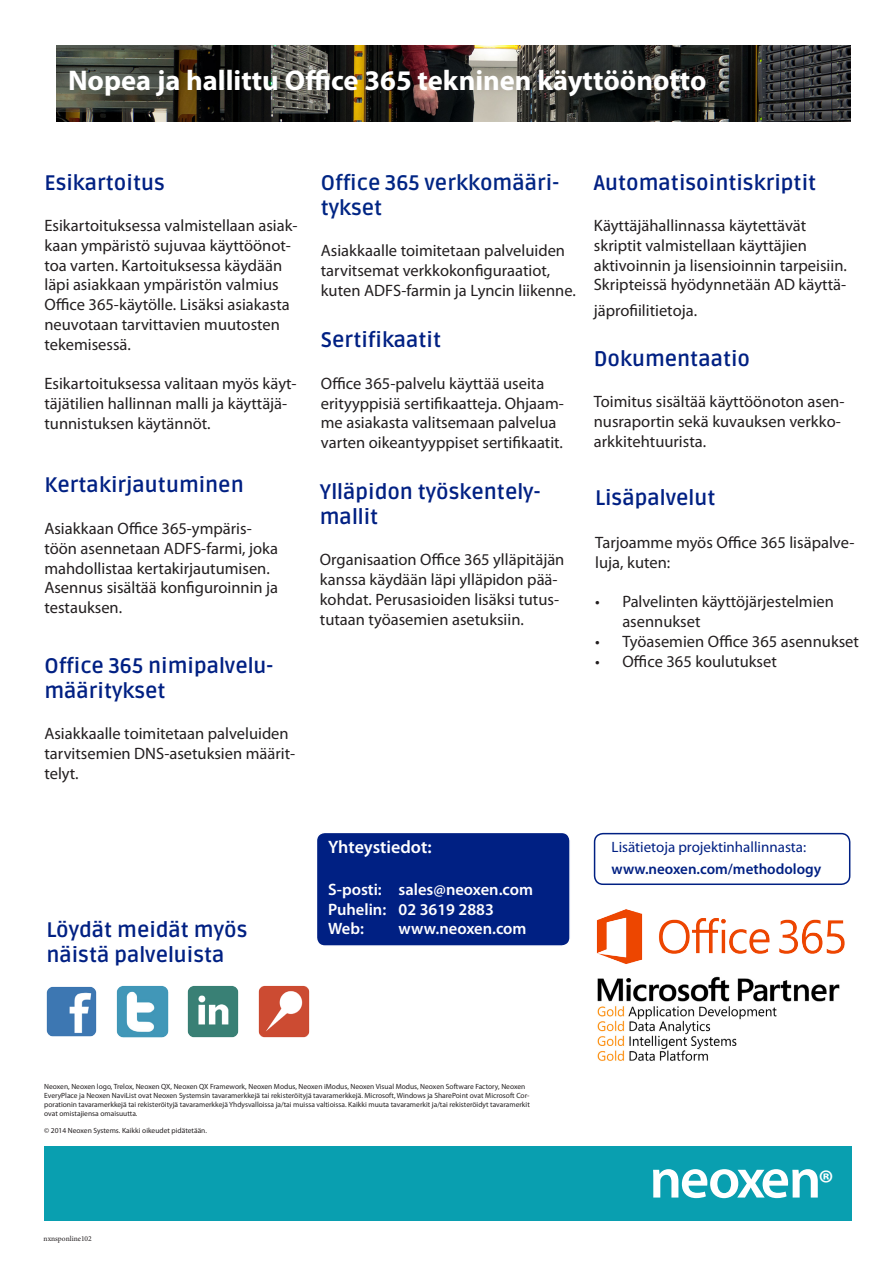
<style>
.page{position:relative;width:893px;height:1263px;background:#fff}
.page>*{position:absolute;margin:0;border:0;box-sizing:border-box;transform-origin:0 0}
.t1{font:600 57px "Myriad Pro";letter-spacing:-.04em;color:#fff}
.t2{font:700 28.5px "Myriad Pro";color:#fff}
.Chapter_Heading{font:700 21px/25.2px "Ruda";color:#002083}
.Chapter_Heading-2{font:700 21px/25.2px "Ruda";color:#002584}
.t3{font:600 18px "Myriad Pro";color:#fff}
.t4{font:16.5px/19.8px "Myriad Pro";color:#231f20}
.t5{font:600 16.5px "Myriad Pro";color:#fff}
.t6{font:15px "Myriad Pro";color:#002083}
.t7{font:600 15px "Myriad Pro";color:#002083}
.t8{font:7.5px/9px "Myriad Pro";color:#231f20}
.t9{font:7.5px "Minion Pro";color:#231f20}
.s1{font-size:36px}
</style>
<div class="page">
<img style="left:56px;top:46px;width:794px;height:75px">
<div style="left:594px;top:833px;width:256px;height:52px;border:2px solid #002083;border-radius:9px"></div>
<div style="left:316px;top:832px;width:254px;height:114px;background:#002083;border-radius:9px"></div>
<div style="left:316px;top:832px;width:255px;height:115px;border:2px solid #fff;border-radius:9px"></div>
<div style="left:44px;top:1146px;width:807px;height:74px;background:#099fb0"></div>
<img style="left:116px;top:985px;width:53px;height:53px">
<img style="left:596px;top:909px;width:249px;height:55px">
<img style="left:187px;top:985px;width:52px;height:53px">
<img style="left:258px;top:985px;width:52px;height:53px">
<img style="left:46px;top:986px;width:51px;height:51px">
<img style="left:597px;top:976px;width:243px;height:85px">
<p class="t2" style="left:68px;top:62px;width:640px">Nopea ja hallittu Office 365 tekninen käyttöönotto</p>
<p class="Chapter_Heading" style="left:44px;top:170px;width:122px">Esikartoitus</p>
<p class="t4" style="left:44px;top:215px;width:254px">Esikartoituksessa valmistellaan asiak&shy;kaan ympäristö sujuvaa käyttöönot&shy;toa varten. Kartoituksessa käydään läpi asiakkaan ympäristön valmius Office 365-käytölle. Lisäksi asiakasta neuvotaan tarvittavien muutosten tekemisessä.</p>
<p class="t4" style="left:44px;top:374px;width:254px">Esikartoituksessa valitaan myös käyt&shy;täjätilien hallinnan malli ja käyttäjä&shy;tunnistuksen käytännöt.</p>
<p class="Chapter_Heading" style="left:44px;top:473px;width:201px">Kertakirjautuminen</p>
<p class="t4" style="left:44px;top:518px;width:235px">Asiakkaan Office 365-ympäris&shy;töön asennetaan ADFS-farmi, joka mahdollistaa kertakirjautumisen.<br>Asennus sisältää konfiguroinnin ja testauksen.</p>
<p class="Chapter_Heading" style="left:44px;top:653px;width:230px">Office 365 nimipalvelu&shy;määritykset</p>
<p class="t4" style="left:44px;top:723px;width:252px">Asiakkaalle toimitetaan palveluiden tarvitsemien DNS-asetuksien määrit&shy;telyt.</p>
<p class="Chapter_Heading-2" style="left:321px;top:170px;width:240px">Office 365 verkkomääri&shy;tykset</p>
<p class="t4" style="left:321px;top:240px;width:257px">Asiakkaalle toimitetaan palveluiden tarvitsemat verkkokonfiguraatiot, kuten ADFS-farmin ja Lyncin liikenne.</p>
<p class="Chapter_Heading" style="left:321px;top:328px;width:122px">Sertifikaatit</p>
<p class="t4" style="left:321px;top:373px;width:245px">Office 365-palvelu käyttää useita erityyppisiä sertifikaatteja. Ohjaam&shy;me asiakasta valitsemaan palvelua varten oikeantyyppiset sertifikaatit.</p>
<p class="Chapter_Heading" style="left:320px;top:479px;width:222px">Ylläpidon työskentely&shy;mallit</p>
<p class="t4" style="left:320px;top:550px;width:246px">Organisaation Office 365 ylläpitäjän kanssa käydään läpi ylläpidon pää&shy;kohdat. Perusasioiden lisäksi tutus&shy;tutaan työasemien asetuksiin.</p>
<p class="Chapter_Heading" style="left:594px;top:170px;width:224px">Automatisointiskriptit</p>
<p class="t4" style="left:594px;top:215px;width:255px">Käyttäjähallinnassa käytettävät skriptit valmistellaan käyttäjien aktivoinnin ja lisensioinnin tarpeisiin.<br>Skripteissä hyödynnetään AD käyttä-</p>
<p class="t4" style="left:594px;top:300px;width:105px">jäprofiilitietoja.</p>
<p class="Chapter_Heading" style="left:594px;top:347px;width:158px">Dokumentaatio</p>
<p class="t4" style="left:594px;top:392px;width:252px">Toimitus sisältää käyttöönoton asen&shy;nusraportin sekä kuvauksen verkko&shy;arkkitehtuurista.</p>
<p class="Chapter_Heading" style="left:595px;top:485px;width:122px">Lisäpalvelut</p>
<p class="t4" style="left:595px;top:532px;width:261px">Tarjoamme myös Office 365 lisäpalve&shy;luja, kuten:</p>
<p class="t4" style="left:622px;top:591px;width:213px;text-indent:-27px">• Palvelinten käyttöjärjestelmien asennukset</p>
<p class="t4" style="left:595px;top:631px;width:265px">• Työasemien Office 365 asennukset</p>
<p class="t4" style="left:595px;top:651px;width:183px">• Office 365 koulutukset</p>
<p class="Chapter_Heading" style="left:46px;top:917px;width:203px">Löydät meidät myös näistä palveluista</p>
<p class="t3" style="left:328px;top:836px;width:105px">Yhteystiedot:</p>
<p class="t5" style="left:328px;top:879px;width:207px">S-posti: sales@neoxen.com</p>
<p class="t5" style="left:328px;top:898px;width:167px">Puhelin: 02 3619 2883</p>
<p class="t5" style="left:328px;top:918px;width:37px">Web:</p>
<p class="t5" style="left:399px;top:918px;width:129px">www.neoxen.com</p>
<p class="t6" style="left:612px;top:838px;width:196px">Lisätietoja projektinhallinnasta:</p>
<p class="t7" style="left:612px;top:859px;width:211px">www.neoxen.com/methodology</p>
<p class="t8" style="left:44px;top:1082px;width:487px">Neoxen, Neoxen logo, Trelox, Neoxen QX, Neoxen QX Framework, Neoxen Modus, Neoxen iModus, Neoxen Visual Modus, Neoxen Software Factory, Neoxen EveryPlace ja Neoxen NaviList ovat Neoxen Systemsin tavaramerkkejä tai rekisteröityjä tavaramerkkejä. Microsoft, Windows ja SharePoint ovat Microsoft Cor&shy;porationin tavaramerkkejä tai rekisteröityjä tavaramerkkejä Yhdysvalloissa ja/tai muissa valtioissa. Kaikki muuta tavaramerkit ja/tai rekisteröidyt tavaramerkit ovat omistajiensa omaisuutta.</p>
<p class="t8" style="left:44px;top:1125px;width:164px">© 2014 Neoxen Systems. Kaikki oikeudet pidätetään.</p>
<p class="t9" style="left:44px;top:1234px;width:50px">nxnsponline102</p>
<p class="t1" style="left:649px;top:1142px;width:186px">neoxen<span class="s1">®</span></p>
</div>
